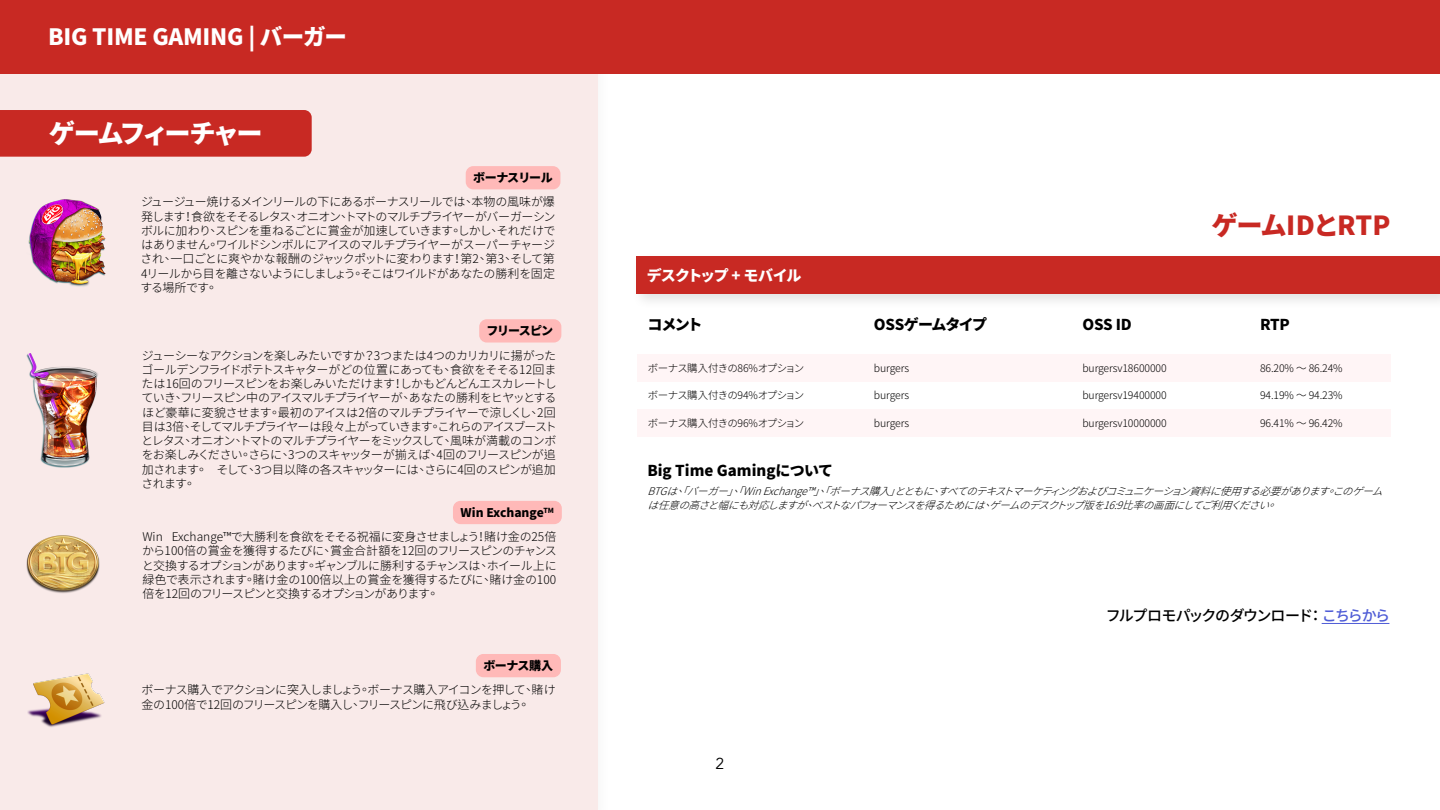
<style>
.page{position:relative;width:1440px;height:810px;background:#fff}
.page>*{position:absolute;margin:0;border:0;box-sizing:border-box;transform-origin:0 0}
.t1{font:900 26.25px "Noto Sans CJ Ktc";letter-spacing:-.105em;color:#fff}
.t2{font:900 26.25px "Noto Sans CJ Ktc";letter-spacing:-.03em;color:#c82923}
.t3{font:900 22.5px "Noto Sans CJ Ktc";letter-spacing:-.01em;color:#fff}
.t4{font:15.75px "Avenir";color:#000}
.t5{font:900 15px "Noto Sans CJ Ktc";letter-spacing:-.015em;color:#000}
.t6{font:500 15px "Noto Sans CJ Ktc";letter-spacing:-.09em;color:#000}
.t7{font:900 15px "Noto Sans CJ Ktc";letter-spacing:-.08em;color:#fff}
.t8{font:900 15px "Noto Sans CJ Ktc";letter-spacing:-.065em;color:#000}
.t9{font:300 12px/14.2px "Noto Sans CJ Ktc";letter-spacing:-.06em;color:#000;text-align:justify}
.t10{font:900 12px "Noto Sans CJ Ktc";color:#000}
.t11{font:900 12px "Noto Sans CJ Ktc";letter-spacing:-.04em;color:#000}
.t12{font:900 12px "Noto Sans CJ Ktc";letter-spacing:-.06em;color:#000}
.t13{font:italic 300 10.5px/13.5px "Noto Sans CJ Ktc";color:#000}
.t14{font:300 10.5px "Noto Sans CJ Ktc";letter-spacing:-.01em;color:#000}
.t15{font:300 10.5px "Noto Sans CJ Ktc";letter-spacing:-.055em;color:#000}
.s1{color:#4f5cd6}
</style>
<div class="page">
<div style="left:0;top:0;width:598px;height:810px;background:#f9eae9"></div>
<div style="left:637px;top:354px;width:753px;height:28px;background:#fff5f6"></div>
<div style="left:637px;top:410px;width:753px;height:27px;background:#fff5f6"></div>
<img style="left:28px;top:199px;width:78px;height:88px">
<img style="left:27px;top:535px;width:72px;height:58px">
<img style="left:27px;top:673px;width:78px;height:54px">
<img style="left:26px;top:353px;width:72px;height:114px">
<div style="left:0;top:0;width:1440px;height:74px;background:#c82923"></div>
<div style="left:0;top:110px;width:312px;height:47px;background:#c82923"></div>
<div style="left:630px;top:251px;width:810px;height:59px;background:#000;opacity:.12"></div>
<div style="left:636px;top:256px;width:804px;height:38px;background:#c82923"></div>
<div style="left:466px;top:166px;width:94px;height:23px;background:#ffb9b8;border-radius:8px"></div>
<div style="left:479px;top:319px;width:82px;height:24px;background:#ffb9b8;border-radius:8px"></div>
<div style="left:453px;top:501px;width:109px;height:23px;background:#ffb9b8;border-radius:8px"></div>
<div style="left:476px;top:654px;width:85px;height:23px;background:#ffb9b8;border-radius:8px"></div>
<hr style="left:1322px;top:623px;width:67px;height:1px;background:#4f5cd6">
<h2 class="t3" style="left:48px;top:24px;width:300px">BIG TIME GAMING | バーガー</h2>
<h1 class="t1" style="left:49px;top:119px;width:216px">ゲームフィーチャー</h1>
<p class="t12" style="left:473px;top:171px;width:81px">ボーナスリール</p>
<p class="t9" style="left:140px;top:195px;width:417px">ジュージュー焼けるメインリールの下にあるボーナスリールでは、本物の風味が爆発します！食欲をそそるレタス、オニオン、トマトのマルチプライヤーがバーガーシンボルに加わり、スピンを重ねるごとに賞金が加速していきます。しかし、それだけではありません。ワイルドシンボルにアイスのマルチプライヤーがスーパーチャージされ、一口ごとに爽やかな報酬のジャックポットに変わります！第2、第3、そして第4リールから目を離さないようにしましょう。そこはワイルドがあなたの勝利を固定する場所です。</p>
<p class="t11" style="left:487px;top:324px;width:68px">フリースピン</p>
<p class="t9" style="left:141px;top:348px;width:417px">ジューシーなアクションを楽しみたいですか？3つまたは4つのカリカリに揚がったゴールデンフライドポテトスキャターがどの位置にあっても、食欲をそそる12回または16回のフリースピンをお楽しみいただけます！しかもどんどんエスカレートしていき、フリースピン中のアイスマルチプライヤーが、あなたの勝利をヒヤッとするほど豪華に変貌させます。最初のアイスは2倍のマルチプライヤーで涼しくし、2回目は3倍、そしてマルチプライヤーは段々上がっていきます。これらのアイスブーストとレタス、オニオン、トマトのマルチプライヤーをミックスして、風味が満載のコンボをお楽しみください。さらに、3つのスキャッターが揃えば、4回のフリースピンが追加されます。 そして、3つ目以降の各スキャッターには、さらに4回のスピンが追加されます。</p>
<p class="t10" style="left:461px;top:506px;width:95px">Win Exchange<sup>TM</sup></p>
<p class="t9" style="left:142px;top:530px;width:416px">Win Exchange™で大勝利を食欲をそそる祝福に変身させましょう！賭け金の25倍から100倍の賞金を獲得するたびに、賞金合計額を12回のフリースピンのチャンスと交換するオプションがあります。ギャンブルに勝利するチャンスは、ホイール上に緑色で表示されます。賭け金の100倍以上の賞金を獲得するたびに、賭け金の100倍を12回のフリースピンと交換するオプションがあります。</p>
<p class="t11" style="left:483px;top:659px;width:71px">ボーナス購入</p>
<p class="t9" style="left:141px;top:683px;width:416px">ボーナス購入でアクションに突入しましょう。ボーナス購入アイコンを押して、賭け金の100倍で12回のフリースピンを購入し、フリースピンに飛び込みましょう。</p>
<p class="t7" style="left:647px;top:267px;width:156px">デスクトップ + モバイル</p>
<p class="t5" style="left:647px;top:316px;width:57px">コメント</p>
<p class="t15" style="left:648px;top:362px;width:158px">ボーナス購入付きの86%オプション</p>
<p class="t15" style="left:648px;top:390px;width:158px">ボーナス購入付きの94%オプション</p>
<p class="t15" style="left:648px;top:417px;width:158px">ボーナス購入付きの96%オプション</p>
<p class="t8" style="left:874px;top:316px;width:115px">OSSゲームタイプ</p>
<p class="t14" style="left:874px;top:362px;width:37px">burgers</p>
<p class="t14" style="left:874px;top:390px;width:37px">burgers</p>
<p class="t14" style="left:874px;top:417px;width:37px">burgers</p>
<h1 class="t2" style="left:1211px;top:210px;width:181px">ゲームIDとRTP</h1>
<p class="t5" style="left:1082px;top:316px;width:51px">OSS ID</p>
<p class="t14" style="left:1082px;top:362px;width:86px">burgersv18600000</p>
<p class="t5" style="left:1260px;top:316px;width:31px">RTP</p>
<p class="t14" style="left:1260px;top:362px;width:84px">86.20% ～ 86.24%</p>
<p class="t14" style="left:1082px;top:390px;width:86px">burgersv19400000</p>
<p class="t14" style="left:1260px;top:390px;width:84px">94.19% ～ 94.23%</p>
<p class="t14" style="left:1082px;top:417px;width:86px">burgersv10000000</p>
<p class="t14" style="left:1260px;top:417px;width:84px">96.41% ～ 96.42%</p>
<p class="t5" style="left:647px;top:462px;width:187px">Big Time Gamingについて</p>
<p class="t13" style="left:647px;top:485px;width:747px">BTGは、「バーガー」、「WinExchange™」、「ボーナス購入」とともに、すべてのテキストマーケティングおよびコミュニケーション資料に使用する必要があります。このゲームは任意の高さと幅にも対応しますが、ベストなパフォーマンスを得るためには、ゲームのデスクトップ版を16:9比率の画面にしてご利用ください。</p>
<h3 class="t4" style="left:716px;top:754px;width:10px">2</h3>
<p class="t6" style="left:1106px;top:607px;width:286px">フルプロモパックのダウンロード： <span class="s1">こちらから</span></p>
</div>
